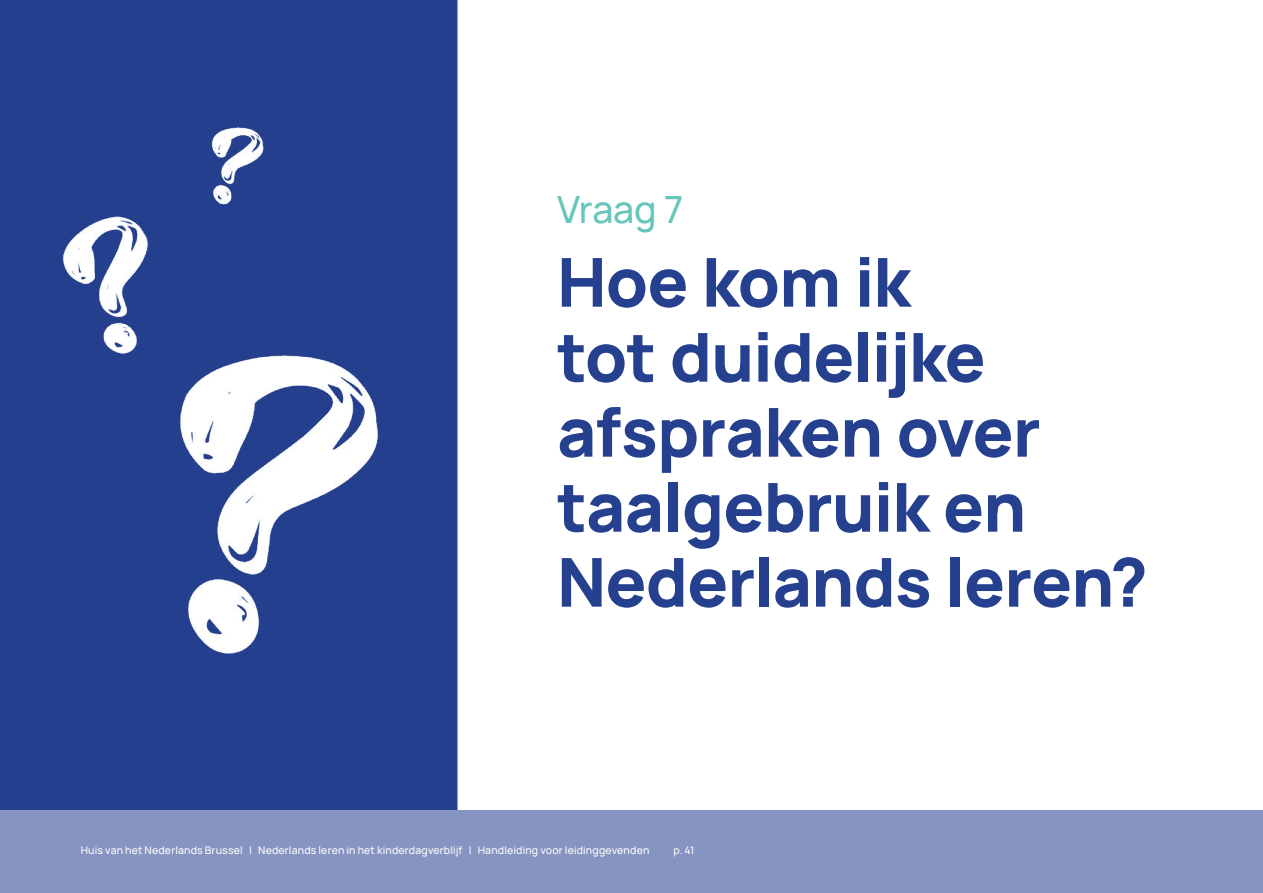
<style>
.page{position:relative;width:1263px;height:893px;background:#fff}
.page>*{position:absolute;margin:0;border:0;box-sizing:border-box;transform-origin:0 0}
.t1{font:800 67.5px/75px "Manrope";letter-spacing:-.015em;color:#25408f}
.t2{font:500 37.5px "Manrope";letter-spacing:-.01em;color:#67c6bb}
.t3{font:500 10.5px "Manrope";letter-spacing:.015em;color:#fff}
</style>
<div class="page">
<div style="left:0;top:0;width:457px;height:810px;background:#25408f"></div>
<img style="left:0;top:72px;width:457px;height:651px">
<div style="left:0;top:810px;width:1263px;height:83px;background:#8594c0"></div>
<h2 class="t2" style="left:557px;top:183px;width:128px">Vraag 7</h2>
<h1 class="t1" style="left:557px;top:242px;width:592px">Hoe kom ik<br>tot duidelijke afspraken over taalgebruik en<br>Nederlands leren?</h1>
<p class="t3" style="left:81px;top:843px;width:570px">Huis van het Nederlands Brussel | Nederlands leren in het kinderdagverblijf | Handleiding voor leidinggevenden</p>
<p class="t3" style="left:673px;top:843px;width:23px">p. 41</p>
</div>
